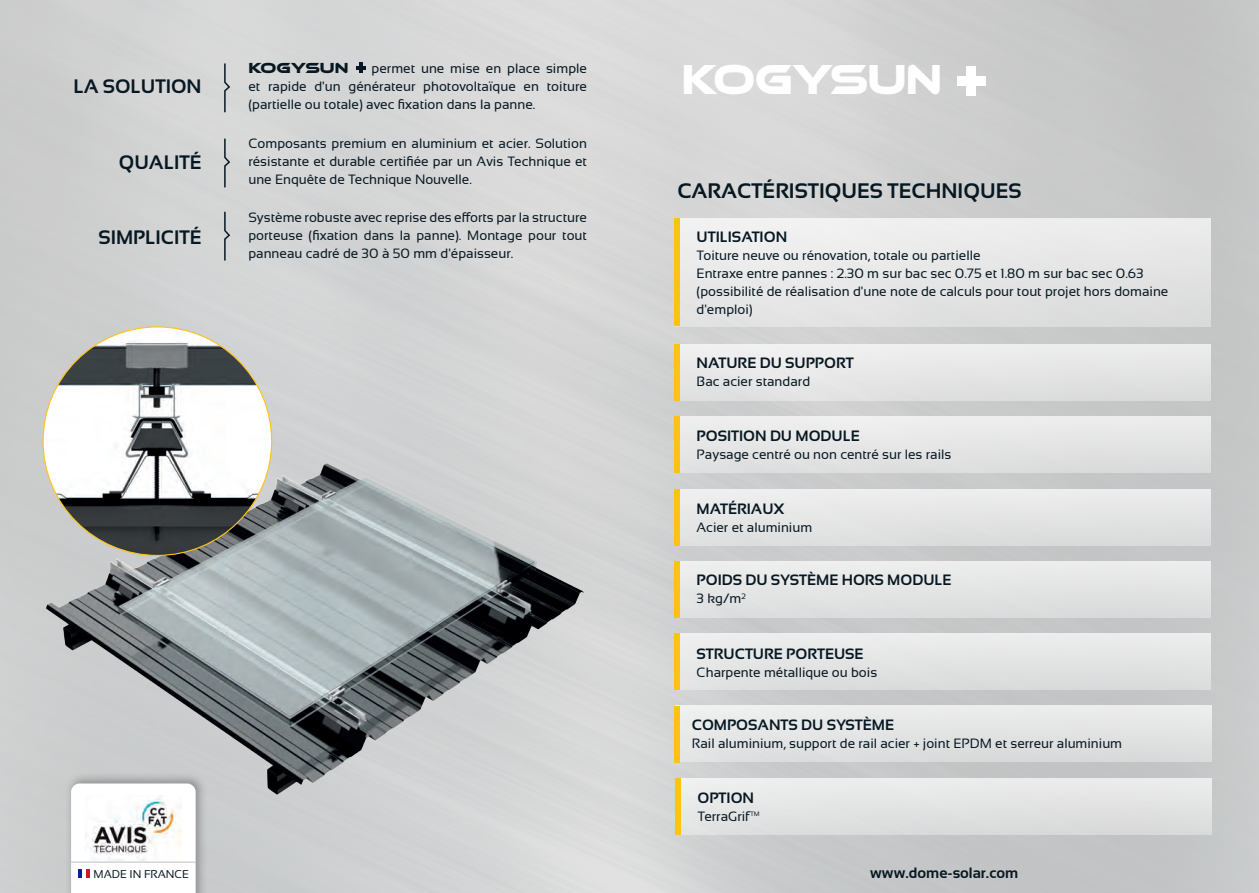
<style>
.page{position:relative;width:1259px;height:893px;background:#fff}
.page>*{position:absolute;margin:0;border:0;box-sizing:border-box;transform-origin:0 0}
.t1{font:43.2px "Ethnocentric Rg";letter-spacing:-.02em;color:#fff;scale:.92 1}
.t2{font:700 21px "Sansation";color:#071822}
.t3{font:700 19.5px "Sansation";color:#071822}
.t4{font:700 15px "Sansation";color:#071822}
.t5{font:15px "Ethnocentric Rg";color:#071822}
.t6{font:13.5px/18px "Sansation";color:#071822;text-align:justify}
.t7{font:11.25px "Sansation";color:#071822}
</style>
<div class="page">
<img style="left:0;top:0;width:1259px;height:893px">
<div style="left:674px;top:218px;width:537px;height:108px;background:#e7e7e8"></div>
<div style="left:674px;top:218px;width:5px;height:108px;background:#fec210"></div>
<div style="left:674px;top:344px;width:537px;height:57px;background:#e6e7e7"></div>
<div style="left:674px;top:344px;width:5px;height:57px;background:#fec210"></div>
<div style="left:674px;top:416px;width:537px;height:57px;background:#e5e6e6"></div>
<div style="left:674px;top:416px;width:5px;height:57px;background:#fec210"></div>
<div style="left:674px;top:489px;width:537px;height:57px;background:#e4e5e5"></div>
<div style="left:674px;top:489px;width:5px;height:57px;background:#fec210"></div>
<div style="left:674px;top:561px;width:537px;height:57px;background:#e4e5e5"></div>
<div style="left:674px;top:561px;width:5px;height:57px;background:#fec210"></div>
<div style="left:674px;top:633px;width:537px;height:57px;background:#e4e5e5"></div>
<div style="left:674px;top:633px;width:5px;height:57px;background:#fec210"></div>
<div style="left:675px;top:778px;width:537px;height:57px;background:#e3e4e4"></div>
<div style="left:675px;top:778px;width:5px;height:57px;background:#fec210"></div>
<svg style="left:223px;top:62px;width:8px;height:52px"></svg>
<svg style="left:223px;top:137px;width:8px;height:52px"></svg>
<svg style="left:223px;top:210px;width:8px;height:52px"></svg>
<svg style="left:356px;top:63px;width:10px;height:10px"></svg>
<div style="left:957px;top:76px;width:28px;height:10px;background:#fff"></div>
<div style="left:966px;top:66px;width:9px;height:30px;background:#fff"></div>
<div style="left:675px;top:705px;width:536px;height:57px;background:#e4e5e5"></div>
<div style="left:675px;top:705px;width:5px;height:57px;background:#fec210"></div>
<div style="left:65px;top:771px;width:143px;height:122px;background:#231f20;opacity:.36"></div>
<svg style="left:71px;top:816px;width:125px;height:77px"></svg>
<hr style="left:71px;top:862px;width:125px;height:1px;background:#bcbdc0">
<img style="left:85px;top:816px;width:96px;height:44px">
<img style="left:46px;top:388px;width:554px;height:428px">
<img style="left:43px;top:327px;width:229px;height:228px;border-radius:114px">
<h3 class="t3" style="left:73px;top:75px;width:130px">LA SOLUTION</h3>
<h3 class="t3" style="left:119px;top:152px;width:84px">QUALITÉ</h3>
<h3 class="t3" style="left:98px;top:226px;width:105px">SIMPLICITÉ</h3>
<p class="t5" style="left:248px;top:59px;width:102px">KOGYSUN</p>
<p class="t6" style="left:248px;top:59px;width:340px;text-indent:123px">permet une mise en place simple et rapide d'un générateur photovoltaïque en toiture (partielle ou totale) avec fixation dans la panne.</p>
<p class="t6" style="left:248px;top:134px;width:340px">Composants premium en aluminium et acier. Solution résistante et durable certifiée par un Avis Technique et une Enquête de Technique Nouvelle.</p>
<p class="t6" style="left:248px;top:209px;width:340px">Système robuste avec reprise des efforts par la structure porteuse (fixation dans la panne). Montage pour tout panneau cadré de 30 à 50 mm d'épaisseur.</p>
<p class="t7" style="left:94px;top:868px;width:97px">MADE IN FRANCE</p>
<h1 class="t1" style="left:681px;top:53px;width:285px">KOGYSUN</h1>
<h2 class="t2" style="left:677px;top:179px;width:346px">CARACTÉRISTIQUES TECHNIQUES</h2>
<p class="t4" style="left:696px;top:228px;width:92px">UTILISATION</p>
<p class="t6" style="left:696px;top:246px;width:473px;text-align:left">Toiture neuve ou rénovation, totale ou partielle<br>Entraxe entre pannes : 2.30 m sur bac sec 0.75 et 1.80 m sur bac sec 0.63 (possibilité de réalisation d'une note de calculs pour tout projet hors domaine d'emploi)</p>
<p class="t4" style="left:696px;top:354px;width:159px">NATURE DU SUPPORT</p>
<p class="t6" style="left:696px;top:372px;width:115px">Bac acier standard</p>
<p class="t4" style="left:696px;top:427px;width:165px">POSITION DU MODULE</p>
<p class="t6" style="left:696px;top:445px;width:256px">Paysage centré ou non centré sur les rails</p>
<p class="t4" style="left:696px;top:500px;width:90px">MATÉRIAUX</p>
<p class="t6" style="left:696px;top:518px;width:117px">Acier et aluminium</p>
<p class="t4" style="left:696px;top:572px;width:256px">POIDS DU SYSTÈME HORS MODULE</p>
<p class="t6" style="left:696px;top:590px;width:51px">3 kg/m<sup>2</sup></p>
<p class="t4" style="left:696px;top:645px;width:169px">STRUCTURE PORTEUSE</p>
<p class="t6" style="left:696px;top:663px;width:182px">Charpente métallique ou bois</p>
<p class="t4" style="left:692px;top:717px;width:204px">COMPOSANTS DU SYSTÈME</p>
<p class="t6" style="left:692px;top:735px;width:432px">Rail aluminium, support de rail acier + joint EPDM et serreur aluminium</p>
<p class="t4" style="left:697px;top:789px;width:58px">OPTION</p>
<p class="t6" style="left:697px;top:807px;width:64px">TerraGrif™</p>
<p class="t4" style="left:870px;top:864px;width:149px">www.dome-solar.com</p>
</div>
